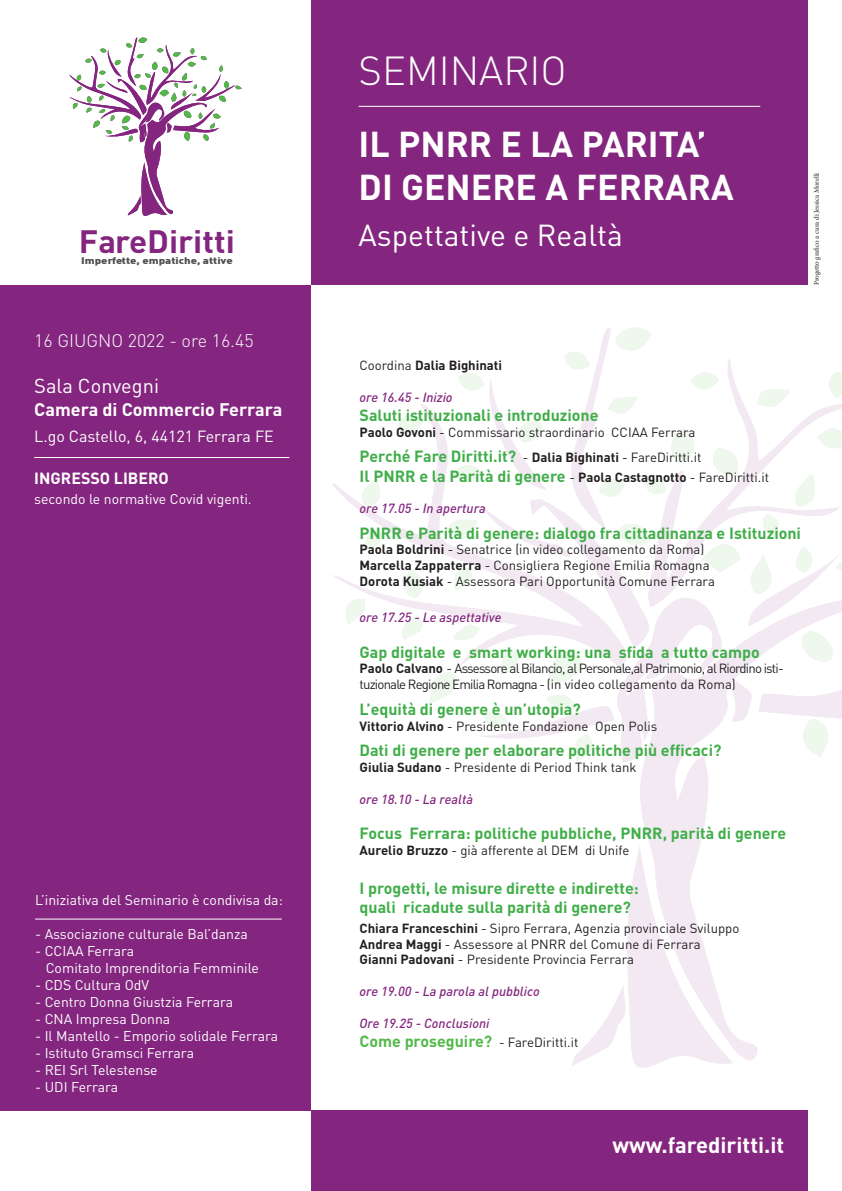
<style>
.page{position:relative;width:842px;height:1191px;background:#fff}
.page>*{position:absolute;margin:0;border:0;box-sizing:border-box;transform-origin:0 0}
.t1{font:300 40px "DIN";color:#fff}
.t2{font:700 35.5px/42.6px "DIN";color:#fff}
.t3{font:700 31.9px "DIN";color:#84267f;scale:1.04 1}
.t4{font:30px "DIN";color:#fff}
.t5{font:700 22px "DIN";color:#fff}
.t6{font:20px "DIN";color:#fff}
.t7{font:700 18px "DIN";color:#fff}
.t8{font:300 18px "DIN";color:#fff}
.t9{font:700 16px/19.2px "DIN";color:#40ae49}
.t10{font:700 16px "DIN";color:#52b949}
.t11{font:16px "DIN";color:#fff}
.t12{font:700 16px "DIN";color:#fff}
.t13{font:14px/17px "DIN";color:#fff}
.t14{font:13.2px/15.8px "DIN";color:#231f20}
.t15{font:13.2px/15.8px "DIN";letter-spacing:-.06em;color:#231f20}
.t16{font:italic 500 13.2px "DIN";color:#84267f}
.t17{font:700 13.2px "DIN";color:#231f20}
.t18{font:900 9.5px "DIN";color:#4f5153;scale:1.2 1}
.t19{font:7px "Minion Pro";color:#231f20}
.s1{font-weight:400}
.s2{font-weight:700}
.s3{font-weight:400;font-size:13.2px;color:#231f20}
.s4{font-size:13.2px;color:#231f20}
</style>
<div class="page">
<svg style="left:640px;top:762px;width:118px;height:299px"></svg>
<svg style="left:332px;top:483px;width:65px;height:121px"></svg>
<svg style="left:572px;top:845px;width:161px;height:223px"></svg>
<svg style="left:344px;top:598px;width:22px;height:27px"></svg>
<svg style="left:360px;top:482px;width:22px;height:26px"></svg>
<svg style="left:363px;top:530px;width:20px;height:21px"></svg>
<svg style="left:397px;top:327px;width:445px;height:435px"></svg>
<div style="left:311px;top:0;width:496px;height:285px;background:#84267f"></div>
<div style="left:312px;top:1110px;width:496px;height:81px;background:#84267f"></div>
<hr style="left:359px;top:106px;width:401px;height:1px;background:#fff">
<div style="left:0;top:285px;width:311px;height:825px;background:#84267f"></div>
<hr style="left:34px;top:457px;width:255px;height:1px;background:#fff">
<hr style="left:35px;top:918px;width:247px;height:1px;background:#fff">
<svg style="left:69px;top:37px;width:173px;height:179px"></svg>
<h3 class="t3" style="left:79px;top:221px;width:151px">FareDiritti</h3>
<p class="t18" style="left:81px;top:254px;width:128px">Imperfette, empatiche, attive</p>
<h3 class="t8" style="left:34px;top:329px;width:221px">16 GIUGNO 2022 - ore 16.45</h3>
<h3 class="t6" style="left:34px;top:373px;width:126px">Sala Convegni</h3>
<h3 class="t7" style="left:34px;top:398px;width:250px">Camera di Commercio Ferrara</h3>
<p class="t11" style="left:34px;top:426px;width:241px">L.go Castello, 6, 44121 Ferrara FE</p>
<p class="t12" style="left:34px;top:468px;width:136px">INGRESSO LIBERO</p>
<p class="t13" style="left:34px;top:490px;width:219px">secondo le normative Covid vigenti.</p>
<p class="t13" style="left:35px;top:890px;width:249px">L’iniziativa del Seminario è condivisa da:</p>
<p class="t13" style="left:35px;top:924px;width:214px">- Associazione culturale Bal’danza</p>
<p class="t13" style="left:46px;top:941px;width:215px;text-indent:-10px">- CCIAA Ferrara<br>Comitato Imprenditoria Femminile</p>
<p class="t13" style="left:35px;top:975px;width:115px">- CDS Cultura OdV</p>
<p class="t13" style="left:35px;top:992px;width:199px">- Centro Donna Giustzia Ferrara</p>
<p class="t13" style="left:35px;top:1009px;width:137px">- CNA Impresa Donna</p>
<p class="t13" style="left:35px;top:1026px;width:245px">- Il Mantello - Emporio solidale Ferrara</p>
<p class="t13" style="left:35px;top:1043px;width:160px">- Istituto Gramsci Ferrara</p>
<p class="t13" style="left:35px;top:1060px;width:124px">- REI Srl Telestense</p>
<p class="t13" style="left:35px;top:1077px;width:85px">- UDI Ferrara</p>
<h1 class="t1" style="left:359px;top:46px;width:210px">SEMINARIO</h1>
<h2 class="t2" style="left:359px;top:122px;width:377px">IL PNRR E LA PARITA’<br>DI GENERE A FERRARA</h2>
<h3 class="t4" style="left:359px;top:217px;width:266px">Aspettative e Realtà</h3>
<p class="t19" style="left:812px;top:285px;width:114px;rotate:-90deg">Progetto grafico a cura di Jessica Morelli</p>
<p class="t17" style="left:360px;top:357px;width:144px"><span class="s1">Coordina</span> Dalia Bighinati</p>
<p class="t16" style="left:360px;top:389px;width:95px">ore 16.45 - Inizio</p>
<p class="t9" style="left:360px;top:405px;width:240px">Saluti istituzionali e introduzione</p>
<p class="t14" style="left:360px;top:424px;width:337px"><span class="s2">Paolo Govoni</span> - Commissario straordinario CCIAA Ferrara</p>
<p class="t9" style="left:360px;top:446px;width:411px;line-height:19.7px">Perché Fare Diritti.it? <span class="s3">-</span> <span class="s4">Dalia Bighinati</span> <span class="s3">- FareDiritti.it<br></span>Il PNRR e la Parità di genere <span class="s3">-</span> <span class="s4">Paola Castagnotto</span> <span class="s3">- FareDiritti.it</span></p>
<p class="t16" style="left:360px;top:500px;width:128px">ore 17.05 - In apertura</p>
<p class="t9" style="left:360px;top:522px;width:443px">PNRR e Parità di genere: dialogo fra cittadinanza e Istituzioni</p>
<p class="t14" style="left:360px;top:541px;width:357px"><span class="s2">Paola Boldrini</span> - Senatrice (in video collegamento da Roma)<br><span class="s2">Marcella Zappaterra</span> - Consigliera Regione Emilia Romagna<br><span class="s2">Dorota Kusiak</span> - Assessora Pari Opportunità Comune Ferrara</p>
<p class="t16" style="left:360px;top:609px;width:144px">ore 17.25 - Le aspettative</p>
<p class="t9" style="left:360px;top:641px;width:402px">Gap digitale e smart working: una sfida a tutto campo</p>
<p class="t15" style="left:360px;top:660px;width:426px"><span class="s2">Paolo Calvano</span> - Assessore al Bilancio, al Personale,al Patrimonio, al Riordino isti&shy;tuzionale Regione Emilia Romagna - (in video collegamento da Roma)</p>
<p class="t9" style="left:360px;top:698px;width:223px">L’equità di genere è un’utopia?</p>
<p class="t14" style="left:360px;top:717px;width:299px"><span class="s2">Vittorio Alvino</span> - Presidente Fondazione Open Polis</p>
<p class="t9" style="left:360px;top:740px;width:363px">Dati di genere per elaborare politiche più efficaci?</p>
<p class="t14" style="left:360px;top:759px;width:278px"><span class="s2">Giulia Sudano</span> - Presidente di Period Think tank</p>
<p class="t16" style="left:360px;top:790px;width:115px">ore 18.10 - La realtà</p>
<p class="t9" style="left:360px;top:823px;width:428px">Focus Ferrara: politiche pubbliche, PNRR, parità di genere</p>
<p class="t14" style="left:360px;top:842px;width:271px"><span class="s2">Aurelio Bruzzo</span> - già afferente al DEM di Unife</p>
<p class="t9" style="left:360px;top:877px;width:281px">I progetti, le misure dirette e indirette: quali ricadute sulla parità di genere?</p>
<p class="t14" style="left:360px;top:920px;width:381px"><span class="s2">Chiara Franceschini</span> - Sipro Ferrara, Agenzia provinciale Sviluppo<br><span class="s2">Andrea Maggi</span> - Assessore al PNRR del Comune di Ferrara<br><span class="s2">Gianni Padovani</span> - Presidente Provincia Ferrara</p>
<p class="t16" style="left:360px;top:982px;width:182px">ore 19.00 - La parola al pubblico</p>
<p class="t16" style="left:360px;top:1014px;width:131px">Ore 19.25 - Conclusioni</p>
<p class="t10" style="left:360px;top:1030px;width:220px">Come proseguire? <span class="s3">- FareDiritti.it</span></p>
<h3 class="t5" style="left:612px;top:1130px;width:173px">www.farediritti.it</h3>
</div>
